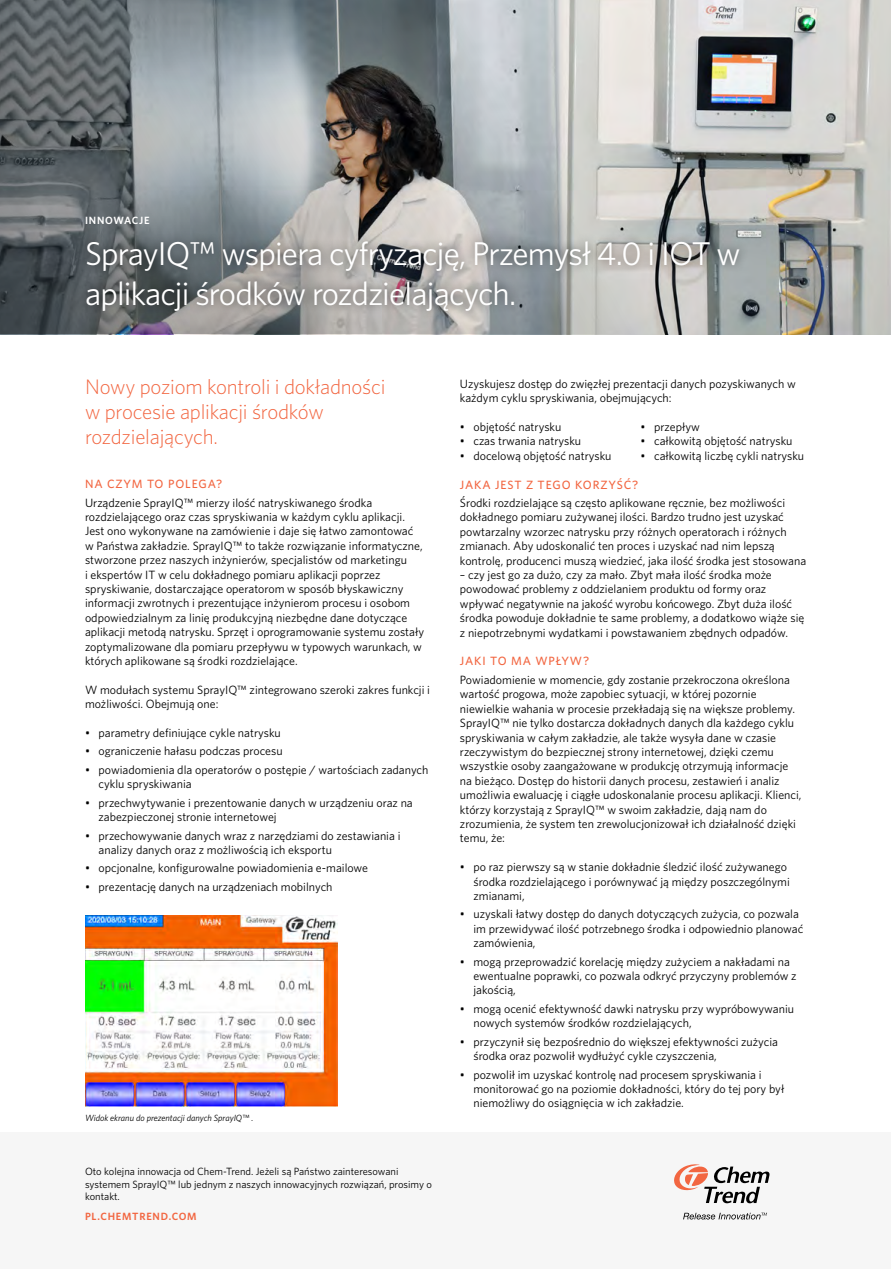
<style>
.page{position:relative;width:891px;height:1269px;background:#fff}
.page>*{position:absolute;margin:0;border:0;box-sizing:border-box;transform-origin:0 0}
.t1{font:33px/39.6px "Whitney";letter-spacing:-.025em;color:#fff}
.t2{font:300 21px/25.2px "Whitney";letter-spacing:-.01em;color:#f26641}
.t3{font:12px/14.4px "Whitney";color:#000}
.t4{font:500 12px "Whitney";letter-spacing:.075em;color:#f26641}
.t5{font:10.5px/12.6px "Whitney";color:#000}
.t6{font:600 10.5px "Whitney";letter-spacing:.075em;color:#f26641}
.t7{font:600 10.5px "Whitney";letter-spacing:.075em;color:#fff}
.t8{font:italic 9px "Whitney";color:#000}
</style>
<div class="page">
<svg style="left:0;top:0;width:891px;height:334px"></svg>
<div style="left:0;top:1133px;width:891px;height:136px;background:#f6f6f6"></div>
<img style="left:85px;top:916px;width:253px;height:190px">
<div style="left:77px;top:232px;width:672px;height:88px;background:#000;opacity:.55"></div>
<svg style="left:683px;top:1213px;width:84px;height:7px"></svg>
<svg style="left:674px;top:1164px;width:96px;height:39px"></svg>
<p class="t7" style="left:85px;top:213px;width:66px">INNOWACJE</p>
<h1 class="t1" style="left:85px;top:233px;width:657px">SprayIQ™ wspiera cyfryzację, Przemysł 4.0 i IOT w aplikacji środków rozdzielających.</h1>
<h2 class="t2" style="left:85px;top:374px;width:302px">Nowy poziom kontroli i dokładności w procesie aplikacji środków rozdzielających.</h2>
<p class="t4" style="left:85px;top:476px;width:139px">NA CZYM TO POLEGA?</p>
<p class="t3" style="left:85px;top:495px;width:341px">Urządzenie SprayIQ™ mierzy ilość natryskiwanego środka rozdzielającego oraz czas spryskiwania w każdym cyklu aplikacji.<br>Jest ono wykonywane na zamówienie i daje się łatwo zamontować w Państwa zakładzie. SprayIQ™ to także rozwiązanie informatyczne, stworzone przez naszych inżynierów, specjalistów od marketingu<br>i ekspertów IT w celu dokładnego pomiaru aplikacji poprzez spryskiwanie, dostarczające operatorom w sposób błyskawiczny informacji zwrotnych i prezentujące inżynierom procesu i osobom odpowiedzialnym za linię produkcyjną niezbędne dane dotyczące aplikacji metodą natrysku. Sprzęt i oprogramowanie systemu zostały zoptymalizowane dla pomiaru przepływu w typowych warunkach, w których aplikowane są środki rozdzielające.</p>
<p class="t3" style="left:85px;top:682px;width:347px">W modułach systemu SprayIQ™ zintegrowano szeroki zakres funkcji i możliwości. Obejmują one:</p>
<p class="t3" style="left:85px;top:725px;width:197px">• parametry definiujące cykle natrysku</p>
<p class="t3" style="left:85px;top:744px;width:199px">• ograniczenie hałasu podczas procesu</p>
<p class="t3" style="left:99px;top:762px;width:331px;text-indent:-14px">• powiadomienia dla operatorów o postępie / wartościach zadanych cyklu spryskiwania</p>
<p class="t3" style="left:99px;top:795px;width:316px;text-indent:-14px">• przechwytywanie i prezentowanie danych w urządzeniu oraz na zabezpieczonej stronie internetowej</p>
<p class="t3" style="left:99px;top:828px;width:303px;text-indent:-14px">• przechowywanie danych wraz z narzędziami do zestawiania i analizy danych oraz z możliwością ich eksportu</p>
<p class="t3" style="left:85px;top:861px;width:285px">• opcjonalne, konfigurowalne powiadomienia e-mailowe</p>
<p class="t3" style="left:85px;top:879px;width:249px">• prezentację danych na urządzeniach mobilnych</p>
<p class="t8" style="left:85px;top:1112px;width:170px">Widok ekranu do prezentacji danych SprayIQ™ .</p>
<p class="t5" style="left:85px;top:1165px;width:348px">Oto kolejna innowacja od Chem-Trend. Jeżeli są Państwo zainteresowani systemem SprayIQ™ lub jednym z naszych innowacyjnych rozwiązań, prosimy o kontakt.</p>
<p class="t6" style="left:85px;top:1209px;width:113px">PL.CHEMTREND.COM</p>
<p class="t3" style="left:460px;top:376px;width:337px">Uzyskujesz dostęp do zwięzłej prezentacji danych pozyskiwanych w każdym cyklu spryskiwania, obejmujących:</p>
<p class="t3" style="left:460px;top:419px;width:103px">• objętość natrysku</p>
<p class="t3" style="left:460px;top:434px;width:123px">• czas trwania natrysku</p>
<p class="t3" style="left:460px;top:448px;width:153px">• docelową objętość natrysku</p>
<p class="t3" style="left:641px;top:419px;width:61px">• przepływ</p>
<p class="t3" style="left:641px;top:434px;width:153px">• całkowitą objętość natrysku</p>
<p class="t3" style="left:641px;top:448px;width:165px">• całkowitą liczbę cykli natrysku</p>
<p class="t4" style="left:460px;top:477px;width:180px">JAKA JEST Z TEGO KORZYŚĆ?</p>
<p class="t3" style="left:460px;top:495px;width:348px">Środki rozdzielające są często aplikowane ręcznie, bez możliwości dokładnego pomiaru zużywanej ilości. Bardzo trudno jest uzyskać powtarzalny wzorzec natrysku przy różnych operatorach i różnych zmianach. Aby udoskonalić ten proces i uzyskać nad nim lepszą kontrolę, producenci muszą wiedzieć, jaka ilość środka jest stosowana</p>
<p class="t3" style="left:460px;top:567px;width:346px">– czy jest go za dużo, czy za mało. Zbyt mała ilość środka może powodować problemy z oddzielaniem produktu od formy oraz wpływać negatywnie na jakość wyrobu końcowego. Zbyt duża ilość środka powoduje dokładnie te same problemy, a dodatkowo wiąże się z niepotrzebnymi wydatkami i powstawaniem zbędnych odpadów.</p>
<p class="t4" style="left:460px;top:653px;width:131px">JAKI TO MA WPŁYW?</p>
<p class="t3" style="left:460px;top:672px;width:343px">Powiadomienie w momencie, gdy zostanie przekroczona określona wartość progowa, może zapobiec sytuacji, w której pozornie niewielkie wahania w procesie przekładają się na większe problemy.<br>SprayIQ™ nie tylko dostarcza dokładnych danych dla każdego cyklu spryskiwania w całym zakładzie, ale także wysyła dane w czasie rzeczywistym do bezpiecznej strony internetowej, dzięki czemu wszystkie osoby zaangażowane w produkcję otrzymują informacje na bieżąco. Dostęp do historii danych procesu, zestawień i analiz umożliwia ewaluację i ciągłe udoskonalanie procesu aplikacji. Klienci, którzy korzystają z SprayIQ™ w swoim zakładzie, dają nam do zrozumienia, że system ten zrewolucjonizował ich działalność dzięki temu, że:</p>
<p class="t3" style="left:473px;top:859px;width:318px;text-indent:-14px">• po raz pierwszy są w stanie dokładnie śledzić ilość zużywanego środka rozdzielającego i porównywać ją między poszczególnymi zmianami,</p>
<p class="t3" style="left:473px;top:907px;width:331px;text-indent:-14px">• uzyskali łatwy dostęp do danych dotyczących zużycia, co pozwala im przewidywać ilość potrzebnego środka i odpowiednio planować zamówienia,</p>
<p class="t3" style="left:473px;top:954px;width:325px;text-indent:-14px">• mogą przeprowadzić korelację między zużyciem a nakładami na ewentualne poprawki, co pozwala odkryć przyczyny problemów z jakością,</p>
<p class="t3" style="left:473px;top:1001px;width:322px;text-indent:-14px">• mogą ocenić efektywność dawki natrysku przy wypróbowywaniu nowych systemów środków rozdzielających,</p>
<p class="t3" style="left:473px;top:1034px;width:306px;text-indent:-14px">• przyczynił się bezpośrednio do większej efektywności zużycia środka oraz pozwolił wydłużyć cykle czyszczenia,</p>
<p class="t3" style="left:473px;top:1067px;width:312px;text-indent:-14px">• pozwolił im uzyskać kontrolę nad procesem spryskiwania i monitorować go na poziomie dokładności, który do tej pory był niemożliwy do osiągnięcia w ich zakładzie.</p>
</div>
